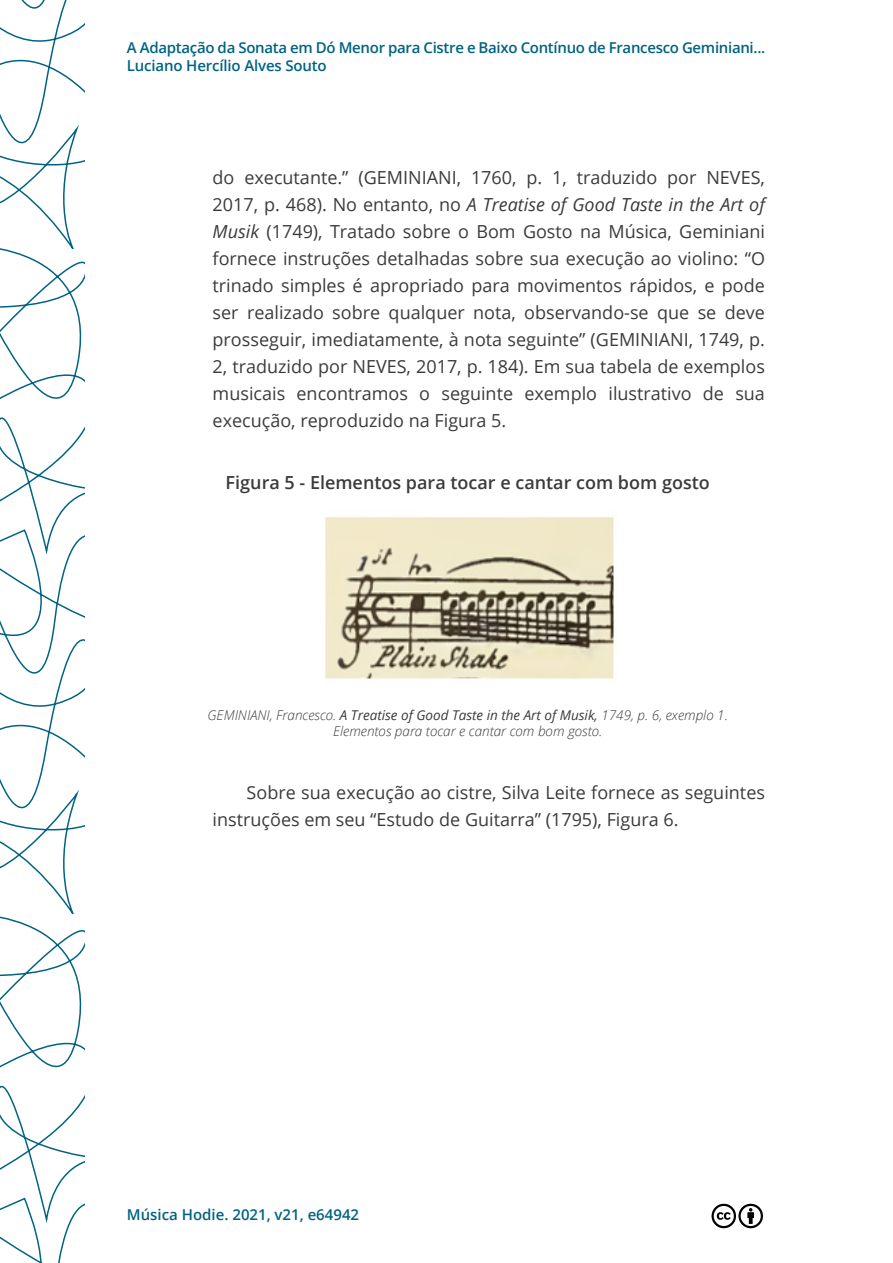
<style>
.page{position:relative;width:893px;height:1263px;background:#fff}
.page>*{position:absolute;margin:0;border:0;box-sizing:border-box;transform-origin:0 0}
.t1{font:18px/27px "Open Sans";color:#3c3b3b;text-align:justify}
.t2{font:600 18px "Open Sans";color:#3c3b3b}
.t3{font:600 15px "Open Sans";letter-spacing:-.02em;color:#006381}
.t4{font:600 15px "Open Sans";letter-spacing:-.01em;color:#006382}
.t5{font:italic 300 13.5px/16.2px "Open Sans";color:#3c3b3b;text-align:center}
.s1{font-style:italic}
.s2{font-weight:400}
</style>
<div class="page">
<svg style="left:0;top:0;width:84px;height:1263px"></svg>
<svg style="left:711px;top:1203px;width:52px;height:26px"></svg>
<img style="left:324px;top:517px;width:291px;height:162px">
<p class="t3" style="left:127px;top:37px;width:640px">A Adaptação da Sonata em Dó Menor para Cistre e Baixo Contínuo de Francesco Geminiani...</p>
<p class="t4" style="left:127px;top:55px;width:201px">Luciano Hercílio Alves Souto</p>
<p class="t1" style="left:213px;top:163px;width:554px">do executante.” (GEMINIANI, 1760, p. 1, traduzido por NEVES, 2017, p. 468). No entanto, no <span class="s1">A Treatise of Good Taste in the Art of Musik</span> (1749), Tratado sobre o Bom Gosto na Música, Geminiani fornece instruções detalhadas sobre sua execução ao violino: “O trinado simples é apropriado para movimentos rápidos, e pode ser realizado sobre qualquer nota, observando-se que se deve prosseguir, imediatamente, à nota seguinte” (GEMINIANI, 1749, p.<br>2, traduzido por NEVES, 2017, p. 184). Em sua tabela de exemplos musicais encontramos o seguinte exemplo ilustrativo de sua execução, reproduzido na Figura 5.</p>
<p class="t2" style="left:226px;top:470px;width:486px">Figura 5 - Elementos para tocar e cantar com bom gosto</p>
<p class="t5" style="left:208px;top:707px;width:522px">GEMINIANI, Francesco. <span class="s2">A Treatise of Good Taste in the Art of Musik,</span> 1749, p. 6, exemplo 1.<br>Elementos para tocar e cantar com bom gosto.</p>
<p class="t1" style="left:213px;top:778px;width:554px;text-indent:34px">Sobre sua execução ao cistre, Silva Leite fornece as seguintes instruções em seu “Estudo de Guitarra” (1795), Figura 6.</p>
<p class="t4" style="left:127px;top:1204px;width:234px">Música Hodie. 2021, v21, e64942</p>
</div>
